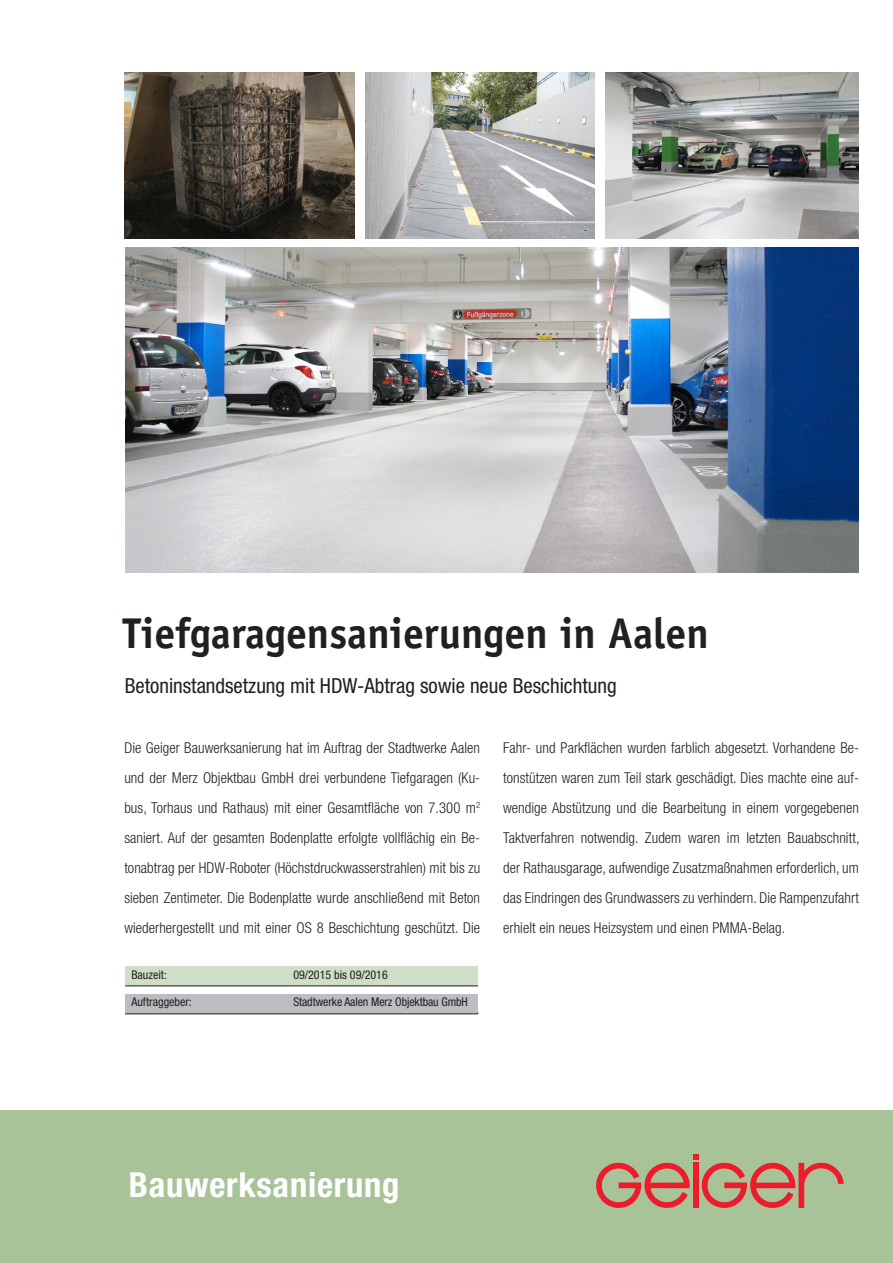
<style>
.page{position:relative;width:893px;height:1263px;background:#fff}
.page>*{position:absolute;margin:0;border:0;box-sizing:border-box;transform-origin:0 0}
.t1{font:700 43.2px "Officina Sans";color:#231f20}
.t2{font:700 condensed 34.5px "Helvetica Neue";letter-spacing:.025em;color:#fff}
.t3{font:condensed 20.85px "Helvetica Neue";color:#231f20}
.t4{font:300 condensed 15px/30px "Helvetica Neue";letter-spacing:.005em;color:#231f20;text-align:justify}
.t5{font:condensed 12px "Helvetica Neue";color:#231f20}
</style>
<div class="page">
<hr style="left:126px;top:1012px;width:353px;height:1px;background:#231f20">
<div style="left:125px;top:994px;width:353px;height:20px;background:#bcbdc0"></div>
<hr style="left:125px;top:1013px;width:353px;height:1px;background:#231f20">
<div style="left:125px;top:966px;width:353px;height:20px;background:#cfdec6"></div>
<hr style="left:125px;top:985px;width:353px;height:1px;background:#231f20">
<img style="left:605px;top:72px;width:254px;height:166px">
<img style="left:125px;top:72px;width:229px;height:166px">
<img style="left:366px;top:72px;width:229px;height:166px">
<img style="left:125px;top:248px;width:734px;height:324px">
<div style="left:0;top:1111px;width:893px;height:152px;background:#a9c399"></div>
<p class="t1" style="left:123px;top:607px;width:588px">Tiefgaragensanierungen in Aalen</p>
<p class="t3" style="left:125px;top:673px;width:493px">Betoninstandsetzung mit HDW-Abtrag sowie neue Beschichtung</p>
<p class="t4" style="left:124px;top:732px;width:357px">Die Geiger Bauwerksanierung hat im Auftrag der Stadtwerke Aalen und der Merz Objektbau GmbH drei verbundene Tiefgaragen (Ku&shy;bus, Torhaus und Rathaus) mit einer Gesamtfläche von 7.300 m<sup>2 </sup>saniert. Auf der gesamten Bodenplatte erfolgte vollflächig ein Be&shy;tonabtrag per HDW-Roboter (Höchstdruckwasserstrahlen) mit bis zu sieben Zentimeter. Die Bodenplatte wurde anschließend mit Beton wiederhergestellt und mit einer OS 8 Beschichtung geschützt. Die</p>
<p class="t4" style="left:503px;top:732px;width:358px">Fahr- und Parkflächen wurden farblich abgesetzt. Vorhandene Be&shy;tonstützen waren zum Teil stark geschädigt. Dies machte eine auf&shy;wendige Abstützung und die Bearbeitung in einem vorgegebenen Taktverfahren notwendig. Zudem waren im letzten Bauabschnitt, der Rathausgarage, aufwendige Zusatzmaßnahmen erforderlich, um das Eindringen des Grundwassers zu verhindern. Die Rampenzufahrt erhielt ein neues Heizsystem und einen PMMA-Belag.</p>
<p class="t5" style="left:131px;top:968px;width:37px">Bauzeit:</p>
<p class="t5" style="left:293px;top:968px;width:96px">09/2015 bis 09/2016</p>
<p class="t5" style="left:131px;top:995px;width:62px">Auftraggeber:</p>
<p class="t5" style="left:293px;top:995px;width:176px">Stadtwerke Aalen Merz Objektbau GmbH</p>
<p class="t2" style="left:129px;top:1164px;width:272px">Bauwerksanierung</p>
</div>
